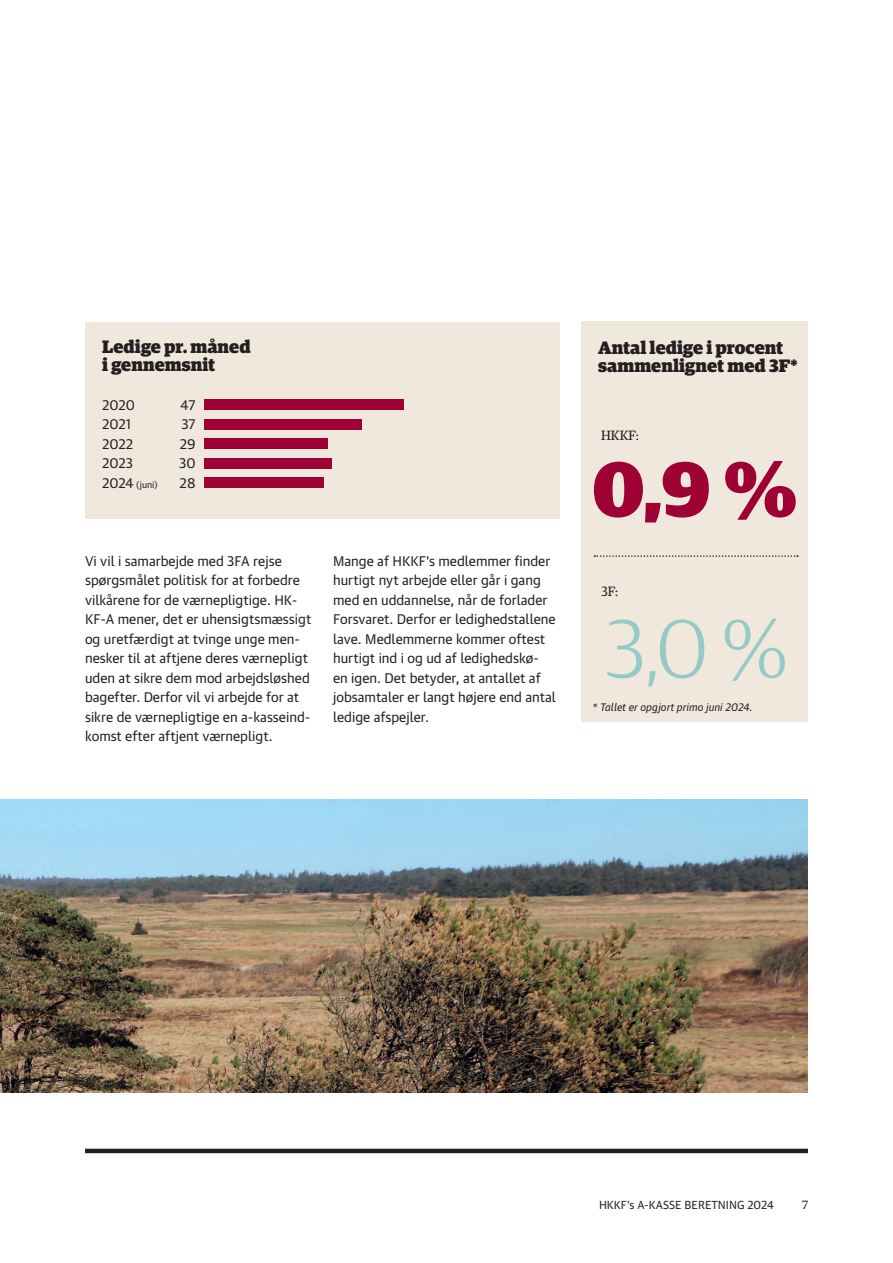
<style>
.page{position:relative;width:893px;height:1263px;background:#fff}
.page>*{position:absolute;margin:0;border:0;box-sizing:border-box;transform-origin:0 0}
.BR_Guardian_txt{font:300 82.5px "Guardian Egyp";color:#95cac7}
.BR_Guardian_txt-2{font:900 78px "Guardian Egyp";color:#9e0133}
.BOX_RU_lille{font:900 18px/18px "Guardian Egyp";color:#231f20}
.BR_Guardian_txt-3{font:13.5px/19.5px "Guardian Text Sans";color:#231f20}
.BOX_BR{font:13.5px "Guardian Egyp";color:#231f20}
.t1{font:12px "Guardian Egyp";color:#231f20}
.t2{font:11.25px "Guardian Text Sans";color:#231f20}
.Noter{font:italic 10.5px "Guardian Text Sans";color:#231f20}
.BR_Guardian_txt-4{font:9px "Guardian Text Sans";color:#231f20}
.s1{font-size:13.5px}
</style>
<div class="page">
<div style="left:85px;top:322px;width:475px;height:197px;background:#f1e8dd"></div>
<div style="left:204px;top:399px;width:200px;height:11px;background:#9e0133"></div>
<div style="left:204px;top:419px;width:157px;height:10px;background:#9e0133"></div>
<div style="left:204px;top:438px;width:123px;height:11px;background:#9e0133"></div>
<div style="left:204px;top:458px;width:128px;height:10px;background:#9e0133"></div>
<div style="left:204px;top:477px;width:119px;height:11px;background:#9e0133"></div>
<div style="left:581px;top:322px;width:227px;height:400px;background:#f1e8dd"></div>
<svg style="left:594px;top:555px;width:204px;height:2px"></svg>
<img style="left:0;top:800px;width:808px;height:292px">
<hr style="left:85px;top:1149px;width:723px;height:4px;background:#231f20">
<p class="BOX_RU_lille" style="left:102px;top:336px;width:150px">Ledige pr. måned i gennemsnit</p>
<p class="BR_Guardian_txt-3" style="left:102px;top:394px;width:34px">2020</p>
<p class="BR_Guardian_txt-3" style="left:181px;top:394px;width:16px">47</p>
<p class="BR_Guardian_txt-3" style="left:102px;top:413px;width:31px">2021</p>
<p class="BR_Guardian_txt-3" style="left:181px;top:413px;width:16px">37</p>
<p class="BR_Guardian_txt-3" style="left:102px;top:433px;width:33px">2022</p>
<p class="BR_Guardian_txt-3" style="left:180px;top:433px;width:17px">29</p>
<p class="BR_Guardian_txt-3" style="left:102px;top:452px;width:33px">2023</p>
<p class="BR_Guardian_txt-3" style="left:179px;top:452px;width:18px">30</p>
<p class="BR_Guardian_txt-4" style="left:102px;top:477px;width:57px"><span class="s1">2024</span> (juni)</p>
<p class="BR_Guardian_txt-3" style="left:180px;top:472px;width:17px">28</p>
<p class="BR_Guardian_txt-3" style="left:85px;top:550px;width:228px">Vi vil i samarbejde med 3FA rejse spørgsmålet politisk for at forbedre vilkårene for de værnepligtige. HK-KF-A mener, det er uhensigtsmæssigt og uretfærdigt at tvinge unge men&shy;nesker til at aftjene deres værnepligt uden at sikre dem mod arbejdsløshed bagefter. Derfor vil vi arbejde for at sikre de værnepligtige en a-kasseind&shy;komst efter aftjent værnepligt.</p>
<p class="BR_Guardian_txt-3" style="left:333px;top:550px;width:224px">Mange af HKKF’s medlemmer finder hurtigt nyt arbejde eller går i gang med en uddannelse, når de forlader Forsvaret. Derfor er ledighedstallene lave. Medlemmerne kommer oftest hurtigt ind i og ud af ledighedskø&shy;en igen. Det betyder, at antallet af jobsamtaler er langt højere end antal ledige afspejler.</p>
<p class="BOX_RU_lille" style="left:598px;top:337px;width:201px">Antal ledige i procent sammenlignet med 3F*</p>
<p class="BOX_BR" style="left:601px;top:426px;width:39px">HKKF:</p>
<p class="BR_Guardian_txt-2" style="left:592px;top:428px;width:206px">0,9 %</p>
<p class="BOX_BR" style="left:601px;top:582px;width:19px">3F:</p>
<p class="BR_Guardian_txt" style="left:605px;top:594px;width:184px">3,0 %</p>
<p class="Noter" style="left:592px;top:698px;width:162px">* Tallet er opgjort primo juni 2024.</p>
<p class="t2" style="left:599px;top:1196px;width:176px">HKKF’s A-KASSE BERETNING 2024</p>
<p class="t1" style="left:802px;top:1197px;width:7px">7</p>
</div>
